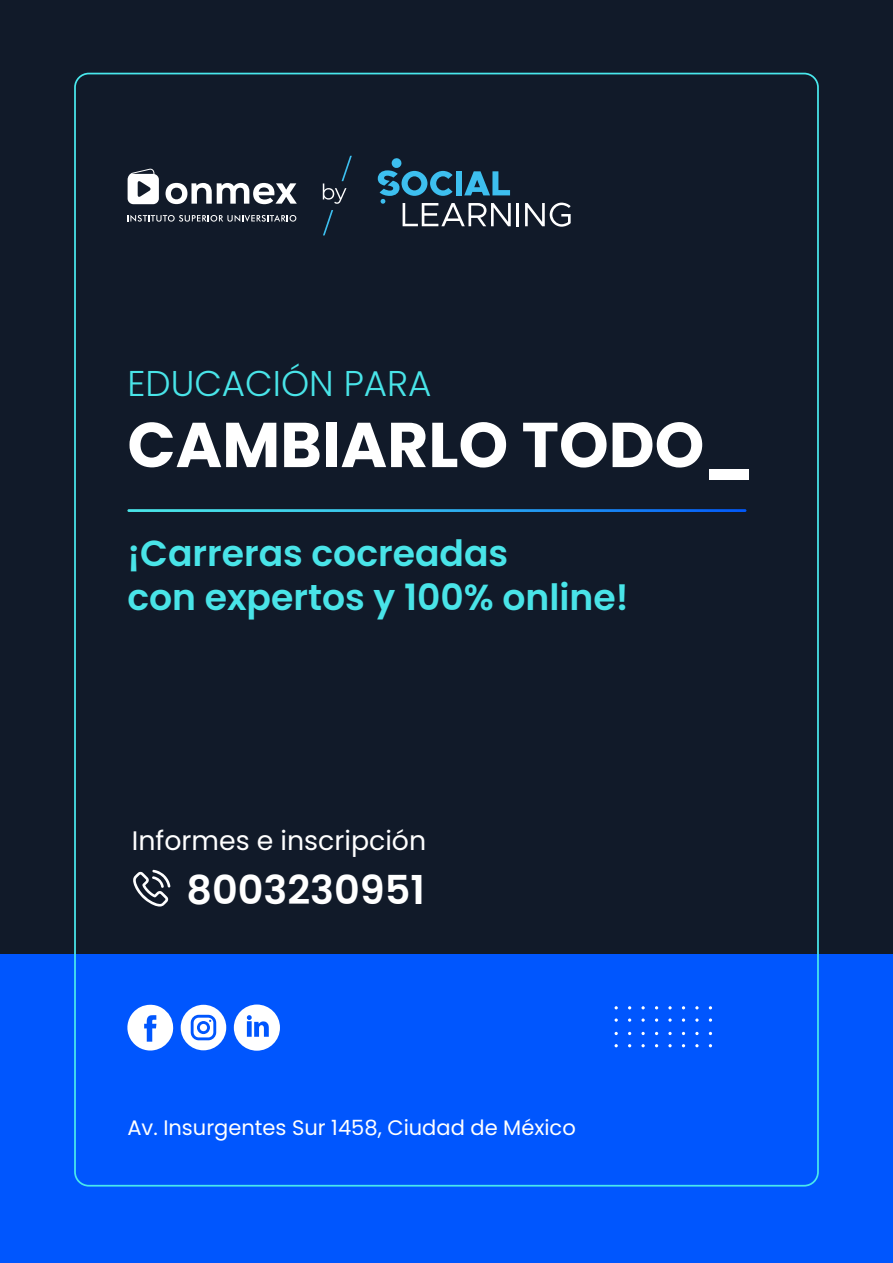
<style>
.page{position:relative;width:893px;height:1263px;background:#fff}
.page>*{position:absolute;margin:0;border:0;box-sizing:border-box;transform-origin:0 0}
.t1{font:700 63.15px "Poppins";color:#fff}
.t2{font:600 39.9px "Poppins";color:#fff}
.t3{font:600 36.15px/43.3px "Poppins";color:#49e4e8}
.t4{font:300 35.85px "Poppins";color:#49e4e8}
.t5{font:26.7px "Poppins";color:#fff}
.t6{font:21px "Poppins";color:#fff}
</style>
<div class="page">
<div style="left:0;top:0;width:893px;height:954px;background:#111a29"></div>
<div style="left:0;top:954px;width:893px;height:309px;background:#0056fe"></div>
<hr style="left:517px;top:203px;width:2px;height:23px;background:#fff">
<svg style="left:525px;top:203px;width:46px;height:24px"></svg>
<svg style="left:378px;top:158px;width:133px;height:68px"></svg>
<svg style="left:323px;top:210px;width:10px;height:25px"></svg>
<svg style="left:323px;top:156px;width:29px;height:48px"></svg>
<svg style="left:166px;top:183px;width:131px;height:21px"></svg>
<svg style="left:128px;top:169px;width:31px;height:35px"></svg>
<svg style="left:127px;top:215px;width:169px;height:7px"></svg>
<svg style="left:127px;top:1004px;width:153px;height:47px"></svg>
<svg style="left:127px;top:509px;width:619px;height:3px;background:#2aa2e1"></svg>
<svg style="left:695px;top:1044px;width:4px;height:3px"></svg>
<svg style="left:695px;top:1032px;width:4px;height:3px"></svg>
<svg style="left:668px;top:1044px;width:4px;height:3px"></svg>
<svg style="left:641px;top:1044px;width:4px;height:3px"></svg>
<svg style="left:668px;top:1032px;width:4px;height:3px"></svg>
<svg style="left:641px;top:1032px;width:4px;height:3px"></svg>
<svg style="left:709px;top:1018px;width:3px;height:4px"></svg>
<svg style="left:695px;top:1018px;width:4px;height:4px"></svg>
<svg style="left:695px;top:1006px;width:4px;height:3px"></svg>
<svg style="left:682px;top:1018px;width:3px;height:4px"></svg>
<svg style="left:668px;top:1018px;width:4px;height:4px"></svg>
<svg style="left:655px;top:1018px;width:3px;height:4px"></svg>
<svg style="left:641px;top:1018px;width:4px;height:4px"></svg>
<svg style="left:628px;top:1018px;width:3px;height:4px"></svg>
<svg style="left:615px;top:1018px;width:3px;height:4px"></svg>
<svg style="left:133px;top:870px;width:37px;height:36px"></svg>
<p class="t4" style="left:127px;top:362px;width:306px">EDUCACIÓN PARA</p>
<h1 class="t1" style="left:127px;top:408px;width:628px">CAMBIARLO TODO_</h1>
<p class="t3" style="left:127px;top:532px;width:503px">¡Carreras cocreadas<br>con expertos y 100% online!</p>
<p class="t5" style="left:132px;top:825px;width:296px">Informes e inscripción</p>
<p class="t2" style="left:186px;top:867px;width:240px">8003230951</p>
<p class="t6" style="left:127px;top:1115px;width:450px">Av. Insurgentes Sur 1458, Ciudad de México</p>
</div>
